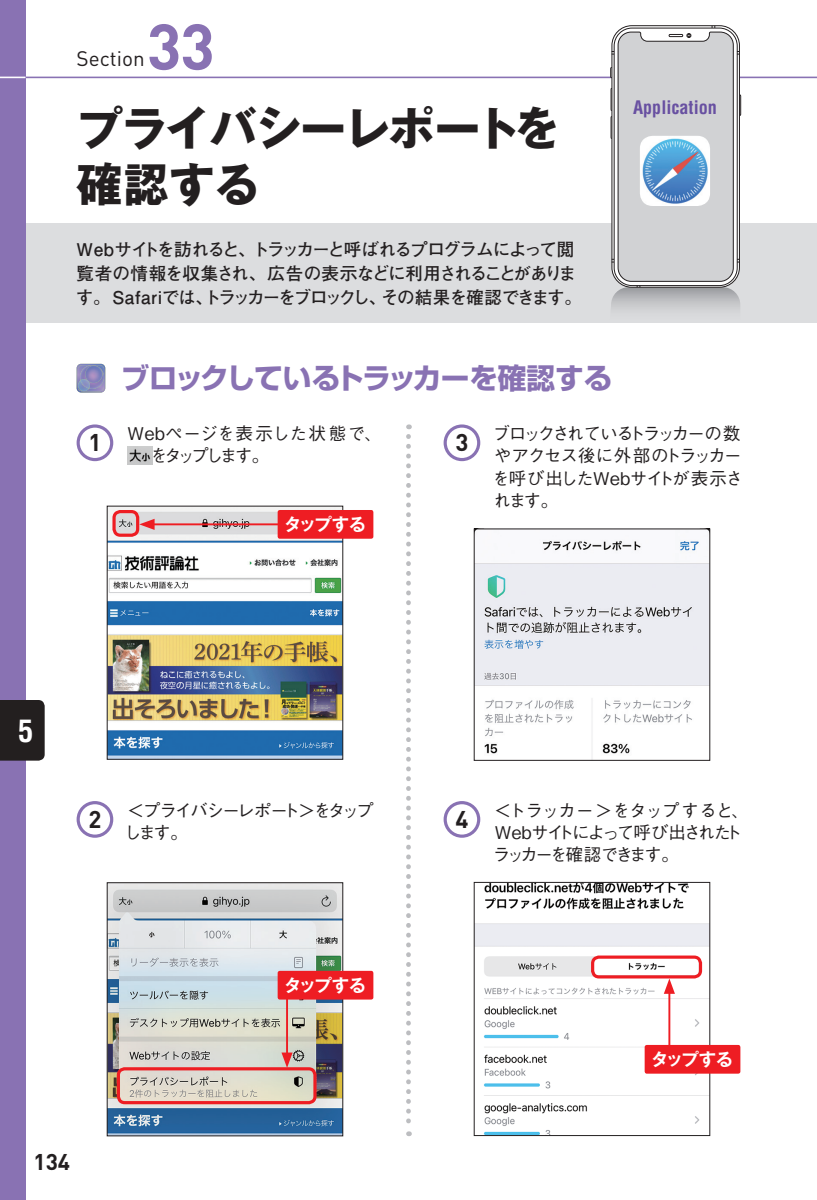
<style>
.page{position:relative;width:817px;height:1200px;background:#fff}
.page>*{position:absolute;margin:0;border:0;box-sizing:border-box;transform-origin:0 0}
.t1{font:700 63.68px "DIN";color:#8972b3}
.t2{font:700 46.35px/55.8px "Gothic MB101 Pro";letter-spacing:-.03em;color:#231f20}
.t3{font:700 condensed 30.38px "Helvetica";color:#fff}
.t4{font:700 28.8px "Shin Go Pro";letter-spacing:-.03em;color:#8972b3}
.t5{font:700 23.85px "DIN";color:#231f20}
.t6{font:700 22.5px "DIN";color:#231f20}
.t7{font:20.7px "DIN";color:#231f20}
.t8{font:700 condensed 18.22px "Helvetica";color:#6850a1}
.t9{font:700 17.55px/23.8px "Futo Go B101 Pro";letter-spacing:-.065em;color:#231f20}
.t10{font:500 17.55px/22.3px "Gothic BBB Pro";letter-spacing:-.08em;color:#231f20}
.t11{font:500 17.55px/22.3px "Gothic BBB Pro";letter-spacing:-.01em;color:#231f20}
.t12{font:500 17.55px/22.3px "Gothic BBB Pro";letter-spacing:-.14em;color:#231f20}
.t13{font:700 17.55px "Gothic MB101 Pro De";letter-spacing:-.065em;color:#fff}
</style>
<div class="page">
<div style="left:0;top:223px;width:816px;height:99px;background:#dcdddf"></div>
<hr style="left:0;top:77px;width:816px;height:1px;background:#8972b3">
<svg style="left:406px;top:436px;width:5px;height:699px"></svg>
<svg style="left:609px;top:26px;width:132px;height:284px"></svg>
<img style="left:476px;top:530px;width:232px;height:228px">
<img style="left:476px;top:883px;width:232px;height:250px">
<img style="left:109px;top:507px;width:232px;height:250px">
<div style="left:107px;top:505px;width:236px;height:254px;border:1px solid #231f20"></div>
<img style="left:109px;top:884px;width:232px;height:249px">
<div style="left:107px;top:882px;width:236px;height:253px;border:1px solid #231f20"></div>
<hr style="left:286px;top:990px;width:2px;height:65px;background:#ee1d23">
<svg style="left:281px;top:1052px;width:11px;height:14px"></svg>
<hr style="left:151px;top:523px;width:146px;height:2px;background:#ee1d23">
<svg style="left:139px;top:518px;width:15px;height:12px"></svg>
<hr style="left:668px;top:990px;width:2px;height:72px;background:#ee1d23">
<svg style="left:663px;top:978px;width:11px;height:15px"></svg>
<div style="left:591px;top:955px;width:111px;height:23px;border:3px solid #ee1d23;border-radius:6px"></div>
<svg style="left:77px;top:364px;width:28px;height:28px"></svg>
<div style="left:443px;top:424px;width:37px;height:37px;border:3px solid #8972b3;border-radius:50%"></div>
<div style="left:443px;top:800px;width:37px;height:37px;border:3px solid #8972b3;border-radius:50%"></div>
<div style="left:77px;top:424px;width:36px;height:37px;border:3px solid #8972b3;border-radius:50%"></div>
<img style="left:128px;top:446px;width:24px;height:18px">
<div style="left:77px;top:800px;width:36px;height:37px;border:3px solid #8972b3;border-radius:50%"></div>
<div style="left:112px;top:510px;width:27px;height:26px;border:3px solid #ee1d23;border-radius:6px"></div>
<div style="left:117px;top:1066px;width:199px;height:37px;border:3px solid #ee1d23;border-radius:6px"></div>
<div style="left:644px;top:1044px;width:96px;height:29px;background:#ee1d23;border-radius:2px"></div>
<div style="left:277px;top:970px;width:96px;height:29px;background:#ee1d23;border-radius:2px"></div>
<div style="left:277px;top:510px;width:96px;height:28px;background:#ee1d23;border-radius:2px"></div>
<img style="left:639px;top:136px;width:71px;height:70px">
<div style="left:0;top:0;width:26px;height:1199px;background:#8972b3"></div>
<div style="left:0;top:700px;width:45px;height:60px;background:#231f1f"></div>
<svg style="left:0;top:77px;width:26px;height:1px"></svg>
<h1 class="t1" style="left:147px;top:5px;width:69px">33</h1>
<h2 class="t2" style="left:77px;top:95px;width:485px">プライバシーレポートを確認する</h2>
<p class="t9" style="left:76px;top:235px;width:507px">Webサイトを訪れると、トラッカーと呼ばれるプログラムによって閲覧者の情報を収集され、広告の表示などに利用されることがあります。 Safariでは、トラッカーをブロックし、その結果を確認できます。</p>
<p class="t7" style="left:77px;top:45px;width:70px">Section</p>
<p class="t8" style="left:633px;top:96px;width:85px">Application</p>
<h3 class="t4" style="left:121px;top:355px;width:493px">ブロックしているトラッカーを確認する</h3>
<h3 class="t5" style="left:88px;top:427px;width:14px">1</h3>
<p class="t11" style="left:150px;top:420px;width:233px;text-indent:-22px">Webページを表示した状態で、をタップします。</p>
<p class="t13" style="left:284px;top:509px;width:84px">タップする</p>
<h3 class="t3" style="left:18px;top:711px;width:17px">5</h3>
<h3 class="t5" style="left:88px;top:803px;width:14px">2</h3>
<p class="t12" style="left:124px;top:796px;width:251px">＜プライバシーレポート＞をタップします。</p>
<p class="t13" style="left:284px;top:970px;width:84px">タップする</p>
<p class="t6" style="left:34px;top:1146px;width:38px">134</p>
<h3 class="t5" style="left:455px;top:427px;width:14px">3</h3>
<p class="t10" style="left:492px;top:420px;width:252px">ブロックされているトラッカーの数やアクセス後に外部のトラッカーを呼び出したWebサイトが表示されます。</p>
<h3 class="t5" style="left:455px;top:803px;width:14px">4</h3>
<p class="t10" style="left:493px;top:796px;width:258px">＜トラッカー＞をタップすると、<br>Webサイトによって呼び出されたトラッカーを確認できます。</p>
<p class="t13" style="left:650px;top:1044px;width:84px">タップする</p>
</div>
